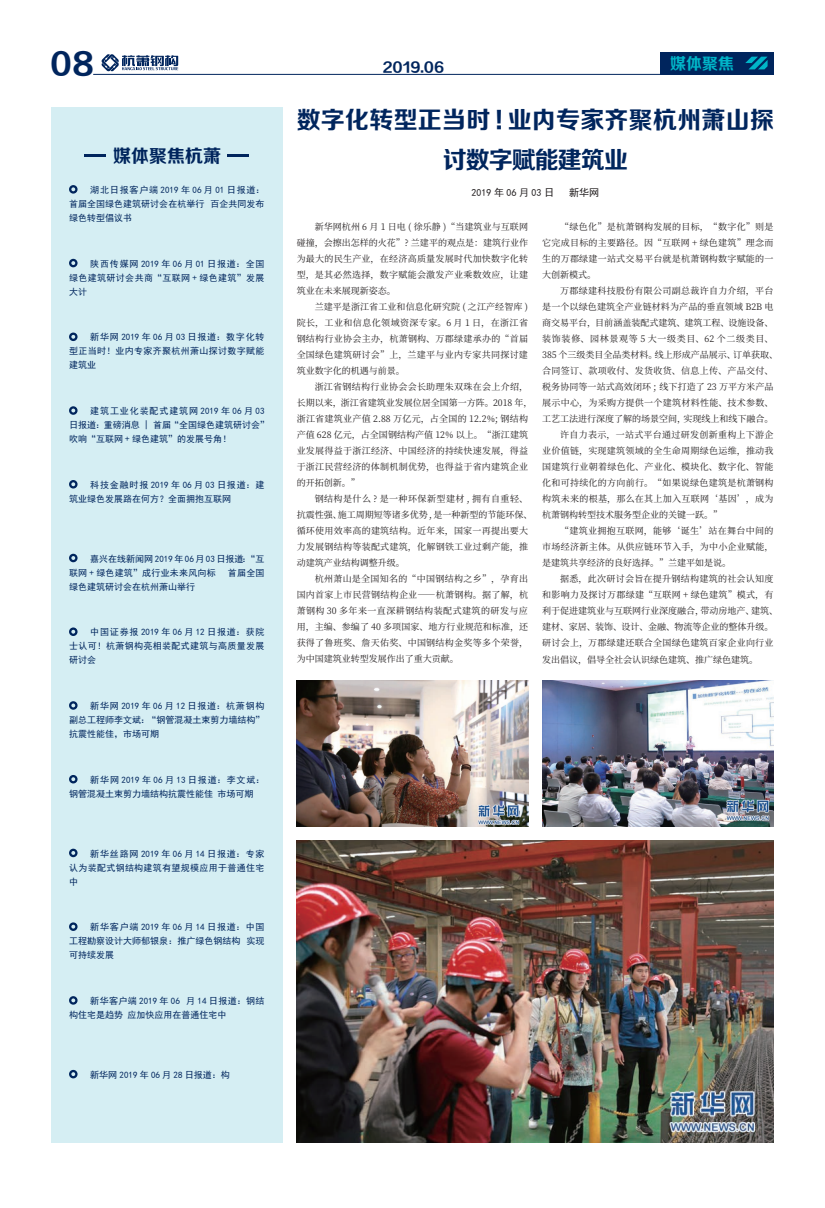
<style>
.page{position:relative;width:825px;height:1208px;background:#fff}
.page>*{position:absolute;margin:0;border:0;box-sizing:border-box;transform-origin:0 0}
.t1{font:30px "FZZCHJW GB1 0";color:#00255d}
.t2{font:24px/40px "FZZCHJW GB1 0";letter-spacing:.01em;color:#00255d;text-align:center}
.t3{font:18px "FZZCHJW GB1 0";color:#00255d}
.t4{font:16px "FZZCHJW GB1 0";color:#00b5c8}
.t5{font:14px "FZZCHJW GB1 0";color:#00255d}
.t6{font:10px "Sim Hei";color:#231f20}
.t7{font:9px/16px "Source Han Serif CN";letter-spacing:.03em;color:#231f20;text-align:justify}
.t8{font:9px/14px "Sim Hei";color:#00255d}
.t9{font:9px "Source Han Serif CN";color:#231f20}
.t10{font:9px "Source Han Serif CN";letter-spacing:.01em;color:#231f20}
.t11{font:9px "Source Han Serif CN";letter-spacing:.08em;color:#231f20}
.t12{font:9px "Sim Hei";letter-spacing:.09em;color:#00255d}
</style>
<div class="page">
<div style="left:51px;top:108px;width:232px;height:1034px;background:#d5eef3"></div>
<div style="left:660px;top:52px;width:85px;height:22px;background:#00255d"></div>
<div style="left:745px;top:52px;width:29px;height:22px;background:#00255d"></div>
<hr style="left:93px;top:74px;width:681px;height:1px;background:#00255d">
<svg style="left:745px;top:57px;width:22px;height:12px"></svg>
<svg style="left:102px;top:54px;width:76px;height:17px"></svg>
<hr style="left:85px;top:154px;width:21px;height:3px;background:#00255d">
<hr style="left:228px;top:154px;width:21px;height:3px;background:#00255d">
<img style="left:297px;top:840px;width:477px;height:302px">
<img style="left:542px;top:680px;width:232px;height:147px">
<img style="left:297px;top:680px;width:231px;height:147px">
<div style="left:69px;top:185px;width:9px;height:9px;border:2px solid #00255d;border-radius:50%"></div>
<div style="left:69px;top:259px;width:9px;height:8px;border:2px solid #00255d;border-radius:50%"></div>
<div style="left:69px;top:332px;width:9px;height:9px;border:2px solid #00255d;border-radius:50%"></div>
<div style="left:69px;top:406px;width:9px;height:9px;border:2px solid #00255d;border-radius:50%"></div>
<div style="left:69px;top:480px;width:9px;height:8px;border:2px solid #00255d;border-radius:50%"></div>
<div style="left:69px;top:554px;width:9px;height:8px;border:2px solid #00255d;border-radius:50%"></div>
<div style="left:69px;top:627px;width:9px;height:9px;border:2px solid #00255d;border-radius:50%"></div>
<div style="left:69px;top:701px;width:9px;height:8px;border:2px solid #00255d;border-radius:50%"></div>
<div style="left:69px;top:775px;width:9px;height:8px;border:2px solid #00255d;border-radius:50%"></div>
<div style="left:69px;top:848px;width:9px;height:9px;border:2px solid #00255d;border-radius:50%"></div>
<div style="left:69px;top:996px;width:9px;height:8px;border:2px solid #00255d;border-radius:50%"></div>
<div style="left:69px;top:922px;width:9px;height:9px;border:2px solid #00255d;border-radius:50%"></div>
<div style="left:69px;top:1070px;width:9px;height:8px;border:2px solid #00255d;border-radius:50%"></div>
<h1 class="t1" style="left:50px;top:48px;width:45px">08</h1>
<h3 class="t5" style="left:383px;top:60px;width:63px">2019.06</h3>
<h3 class="t4" style="left:670px;top:55px;width:65px">媒体聚焦</h3>
<h3 class="t3" style="left:113px;top:146px;width:110px">媒体聚焦杭萧</h3>
<h2 class="t2" style="left:297px;top:101px;width:479px">数字化转型正当时 ! 业内专家齐聚杭州萧山探讨数字赋能建筑业</h2>
<p class="t12" style="left:90px;top:185px;width:176px">湖北日报客户端 2019 年 06 月 01 日报道：</p>
<p class="t6" style="left:472px;top:188px;width:84px">2019 年 06 月 03 日</p>
<p class="t6" style="left:569px;top:188px;width:31px">新华网</p>
<p class="t8" style="left:69px;top:197px;width:197px">首届全国绿色建筑研讨会在杭举行 百企共同发布绿色转型倡议书</p>
<p class="t8" style="left:69px;top:256px;width:197px;text-align:justify;text-indent:21px">陕西传媒网 2019 年 06 月 01 日报道：全国绿色建筑研讨会共商“互联网 + 绿色建筑”发展大计</p>
<p class="t8" style="left:69px;top:330px;width:197px;text-align:justify;text-indent:21px">新华网 2019 年 06 月 03 日报道：数字化转型正当时！业内专家齐聚杭州萧山探讨数字赋能建筑业</p>
<p class="t7" style="left:297px;top:219px;width:233px;text-indent:18px">新华网杭州 6 月 1 日电 ( 徐乐静 )“当建筑业与互联网碰撞，会擦出怎样的火花”? 兰建平的观点是：建筑行业作为最大的民生产业，在经济高质量发展时代加快数字化转型，是其必然选择，数字赋能会激发产业乘数效应，让建筑业在未来展现新姿态。</p>
<p class="t7" style="left:297px;top:299px;width:233px;text-indent:18px">兰建平是浙江省工业和信息化研究院 ( 之江产经智库 )院长，工业和信息化领域资深专家。6 月 1 日，在浙江省钢结构行业协会主办，杭萧钢构、万郡绿建承办的“首届全国绿色建筑研讨会”上，兰建平与业内专家共同探讨建筑业数字化的机遇与前景。</p>
<p class="t7" style="left:297px;top:379px;width:237px;text-align:left;text-indent:18px">浙江省钢结构行业协会会长助理朱双珠在会上介绍，长期以来，浙江省建筑业发展位居全国第一方阵。2018 年，浙江省建筑业产值 2.88 万亿元，占全国的 12.2%; 钢结构产值 628 亿元，占全国钢结构产值 12% 以上。“浙江建筑业发展得益于浙江经济、中国经济的持续快速发展，得益于浙江民营经济的体制机制优势，也得益于省内建筑企业的开拓创新。”</p>
<p class="t7" style="left:297px;top:491px;width:237px;text-align:left;text-indent:18px">钢结构是什么 ? 是一种环保新型建材 , 拥有自重轻、抗震性强、施工周期短等诸多优势 , 是一种新型的节能环保、循环使用效率高的建筑结构。近年来，国家一再提出要大力发展钢结构等装配式建筑，化解钢铁工业过剩产能，推动建筑产业结构调整升级。</p>
<p class="t7" style="left:297px;top:571px;width:233px;text-indent:18px">杭州萧山是全国知名的“中国钢结构之乡”，孕育出国内首家上市民营钢结构企业⸺杭萧钢构。据了解，杭萧钢构 30 多年来一直深耕钢结构装配式建筑的研发与应用，主编、参编了 40 多项国家、地方行业规范和标准，还获得了鲁班奖、詹天佑奖、中国钢结构金奖等多个荣誉，为中国建筑业转型发展作出了重大贡献。</p>
<p class="t7" style="left:542px;top:219px;width:233px;text-indent:18px">“绿色化”是杭萧钢构发展的目标，“数字化”则是它完成目标的主要路径。因“互联网 + 绿色建筑”理念而生的万郡绿建一站式交易平台就是杭萧钢构数字赋能的一大创新模式。</p>
<p class="t7" style="left:560px;top:283px;width:215px">万郡绿建科技股份有限公司副总裁许自力介绍，平台</p>
<p class="t7" style="left:542px;top:299px;width:233px">是一个以绿色建筑全产业链材料为产品的垂直领域 B2B 电</p>
<p class="t9" style="left:542px;top:318px;width:233px">商交易平台，目前涵盖装配式建筑、建筑工程、设施设备、</p>
<p class="t11" style="left:542px;top:334px;width:233px">装饰装修、园林景观等 5 大一级类目、62 个二级类目、</p>
<p class="t9" style="left:542px;top:350px;width:237px">385 个三级类目全品类材料。线上形成产品展示、订单获取、</p>
<p class="t7" style="left:542px;top:363px;width:233px">合同签订、款项收付、发货收货、信息上传、产品交付、</p>
<p class="t10" style="left:542px;top:382px;width:233px">税务协同等一站式高效闭环 ; 线下打造了 23 万平方米产品</p>
<p class="t7" style="left:542px;top:395px;width:233px">展示中心，为采购方提供一个建筑材料性能、技术参数、</p>
<p class="t9" style="left:542px;top:414px;width:233px">工艺工法进行深度了解的场景空间，实现线上和线下融合。</p>
<p class="t7" style="left:560px;top:427px;width:215px">许自力表示，一站式平台通过研发创新重构上下游企</p>
<p class="t7" style="left:542px;top:443px;width:233px">业价值链，实现建筑领域的全生命周期绿色运维，推动我</p>
<p class="t7" style="left:542px;top:459px;width:233px">国建筑行业朝着绿色化、产业化、模块化、数字化、智能</p>
<p class="t7" style="left:542px;top:475px;width:233px">化和可持续化的方向前行。“如果说绿色建筑是杭萧钢构</p>
<p class="t7" style="left:542px;top:491px;width:233px">构筑未来的根基，那么在其上加入互联网‘基因’，成为</p>
<p class="t9" style="left:542px;top:510px;width:181px">杭萧钢构转型技术服务型企业的关键一跃。”</p>
<p class="t7" style="left:560px;top:523px;width:215px">“建筑业拥抱互联网，能够‘诞生’站在舞台中间的</p>
<p class="t7" style="left:542px;top:539px;width:233px">市场经济新主体。从供应链环节入手，为中小企业赋能，</p>
<p class="t9" style="left:542px;top:558px;width:190px">是建筑共享经济的良好选择。”兰建平如是说。</p>
<p class="t7" style="left:560px;top:571px;width:215px">据悉，此次研讨会旨在提升钢结构建筑的社会认知度</p>
<p class="t7" style="left:542px;top:587px;width:233px">和影响力及探讨万郡绿建“互联网 + 绿色建筑”模式，有</p>
<p class="t9" style="left:542px;top:606px;width:237px">利于促进建筑业与互联网行业深度融合，带动房地产、建筑、</p>
<p class="t9" style="left:542px;top:622px;width:233px">建材、家居、装饰、设计、金融、物流等企业的整体升级。</p>
<p class="t7" style="left:542px;top:635px;width:233px">研讨会上，万郡绿建还联合全国绿色建筑百家企业向行业</p>
<p class="t9" style="left:542px;top:654px;width:217px">发出倡议，倡导全社会认识绿色建筑、推广绿色建筑。</p>
<p class="t8" style="left:69px;top:404px;width:201px;text-indent:21px">建筑工业化装配式建筑网 2019 年 06 月 03日报道：重磅消息 | 首届“全国绿色建筑研讨会”吹响“互联网 + 绿色建筑”的发展号角！</p>
<p class="t8" style="left:69px;top:477px;width:197px;text-indent:21px">科技金融时报 2019 年 06 月 03 日报道：建筑业绿色发展路在何方？全面拥抱互联网</p>
<p class="t8" style="left:69px;top:551px;width:197px;text-indent:21px">嘉兴在线新闻网 2019 年 06 月 03 日报道：“互联网 + 绿色建筑”成行业未来风向标</p>
<p class="t8" style="left:228px;top:565px;width:38px">首届全国</p>
<p class="t8" style="left:69px;top:579px;width:127px">绿色建筑研讨会在杭州萧山举行</p>
<p class="t8" style="left:69px;top:625px;width:197px;text-align:justify;text-indent:21px">中国证券报 2019 年 06 月 12 日报道：获院士认可！杭萧钢构亮相装配式建筑与高质量发展研讨会</p>
<p class="t8" style="left:69px;top:699px;width:197px;text-align:justify;text-indent:21px">新华网 2019 年 06 月 12 日报道：杭萧钢构副总工程师李文斌：“钢管混凝土束剪力墙结构”抗震性能佳，市场可期</p>
<p class="t8" style="left:69px;top:772px;width:197px;text-indent:21px">新华网 2019 年 06 月 13 日报道：李文斌：钢管混凝土束剪力墙结构抗震性能佳 市场可期</p>
<p class="t8" style="left:69px;top:846px;width:197px;text-align:justify;text-indent:21px">新华丝路网 2019 年 06 月 14 日报道：专家认为装配式钢结构建筑有望规模应用于普通住宅中</p>
<p class="t8" style="left:69px;top:920px;width:197px;text-align:justify;text-indent:21px">新华客户端 2019 年 06 月 14 日报道：中国工程勘察设计大师郁银泉：推广绿色钢结构 实现可持续发展</p>
<p class="t8" style="left:69px;top:993px;width:197px;text-indent:21px">新华客户端 2019 年 06 月 14 日报道：钢结构住宅是趋势 应加快应用在普通住宅中</p>
<p class="t8" style="left:90px;top:1067px;width:141px">新华网 2019 年 06 月 28 日报道：构</p>
</div>
